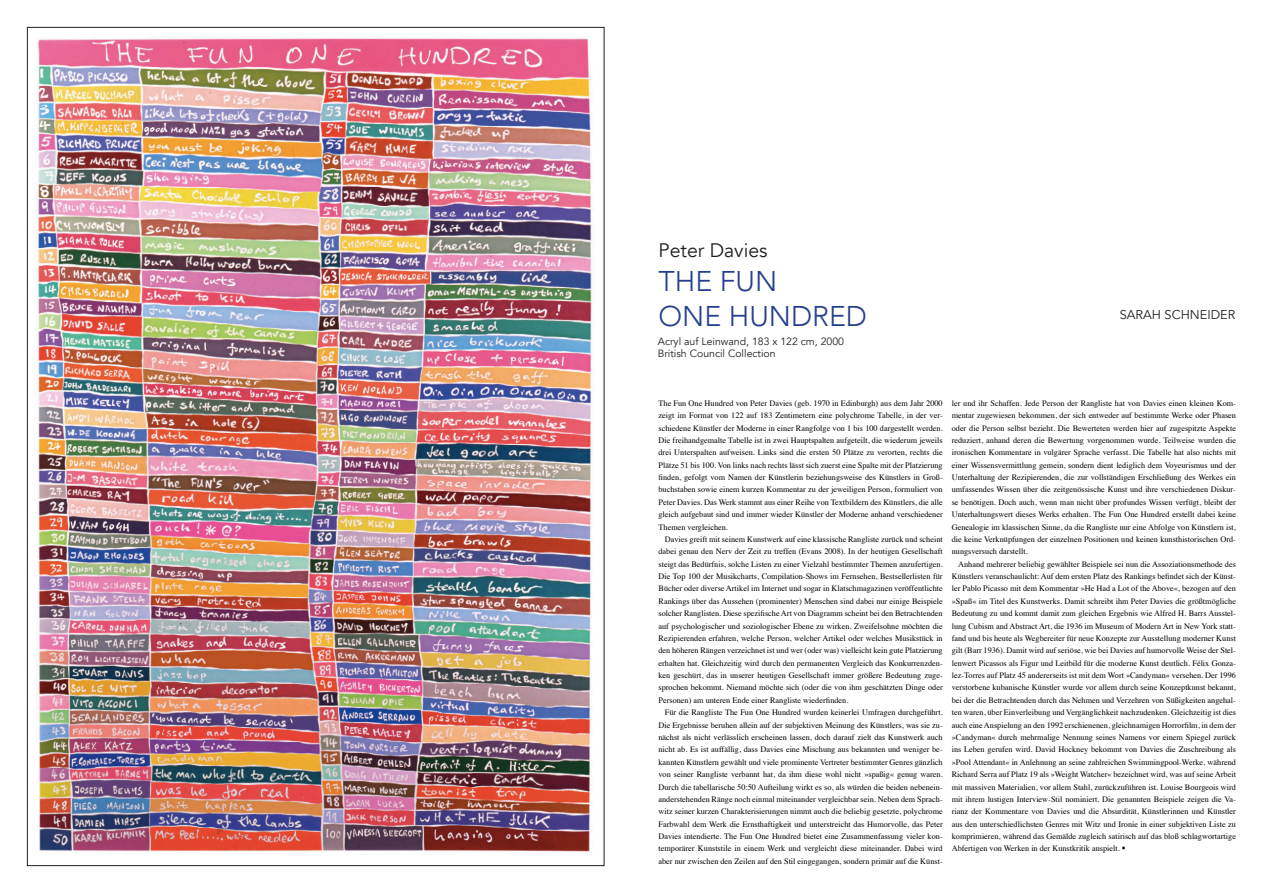
<style>
.page{position:relative;width:1263px;height:893px;background:#fff}
.page>*{position:absolute;margin:0;border:0;box-sizing:border-box;transform-origin:0 0}
.Überschrift{font:300 28.5px "Avenir";color:#253f8e}
.Künstlername{font:19.5px "Avenir";color:#231f20}
.Autorenzeile{font:12.75px "Avenir";color:#231f20}
.Untertitel{font:10.5px "Avenir";color:#231f20}
.Text{font:8.25px/12.4px "Times";color:#000;text-align:justify}
</style>
<div class="page">
<img style="left:36px;top:38px;width:556px;height:814px">
<p class="Künstlername" style="left:658px;top:239px;width:111px">Peter Davies</p>
<p class="Überschrift" style="left:658px;top:265px;width:120px">THE FUN</p>
<p class="Überschrift" style="left:658px;top:299px;width:210px">ONE HUNDRED</p>
<p class="Autorenzeile" style="left:1120px;top:307px;width:117px">SARAH SCHNEIDER</p>
<p class="Untertitel" style="left:658px;top:335px;width:188px">Acryl auf Leinwand, 183 x 122 cm, 2000</p>
<p class="Untertitel" style="left:658px;top:347px;width:119px">British Council Collection</p>
<p class="Text" style="left:658px;top:396px;width:286px">The Fun One Hundred von Peter Davies (geb. 1970 in Edinburgh) aus dem Jahr 2000 zeigt im Format von 122 auf 183 Zentimetern eine polychrome Tabelle, in der ver&shy;schiedene Künstler der Moderne in einer Rangfolge von 1 bis 100 dargestellt werden.<br>Die freihandgemalte Tabelle ist in zwei Hauptspalten aufgeteilt, die wiederum jeweils drei Unterspalten aufweisen. Links sind die ersten 50 Plätze zu verorten, rechts die Plätze 51 bis 100. Von links nach rechts lässt sich zuerst eine Spalte mit der Platzierung finden, gefolgt vom Namen der Künstlerin beziehungsweise des Künstlers in Groß&shy;buchstaben sowie einem kurzen Kommentar zu der jeweiligen Person, formuliert von Peter Davies. Das Werk stammt aus einer Reihe von Textbildern des Künstlers, die alle gleich aufgebaut sind und immer wieder Künstler der Moderne anhand verschiedener Themen vergleichen.</p>
<p class="Text" style="left:658px;top:532px;width:286px;text-indent:6px">Davies greift mit seinem Kunstwerk auf eine klassische Rangliste zurück und scheint dabei genau den Nerv der Zeit zu treffen (Evans 2008). In der heutigen Gesellschaft steigt das Bedürfnis, solche Listen zu einer Vielzahl bestimmter Themen anzufertigen.<br>Die Top 100 der Musikcharts, Compilation-Shows im Fernsehen, Bestsellerlisten für Bücher oder diverse Artikel im Internet und sogar in Klatschmagazinen veröffentlichte Rankings über das Aussehen (prominenter) Menschen sind dabei nur einige Beispiele solcher Ranglisten. Diese spezifische Art von Diagramm scheint bei den Betrachtenden auf psychologischer und soziologischer Ebene zu wirken. Zweifelsohne möchten die Rezipierenden erfahren, welche Person, welcher Artikel oder welches Musikstück in den höheren Rängen verzeichnet ist und wer (oder was) vielleicht kein gute Platzierung erhalten hat. Gleichzeitig wird durch den permanenten Vergleich das Konkurrenzden&shy;ken geschürt, das in unserer heutigen Gesellschaft immer größere Bedeutung zuge&shy;sprochen bekommt. Niemand möchte sich (oder die von ihm geschätzten Dinge oder Personen) am unteren Ende einer Rangliste wiederfinden.</p>
<p class="Text" style="left:658px;top:706px;width:286px;text-indent:6px">Für die Rangliste The Fun One Hundred wurden keinerlei Umfragen durchgeführt.<br>Die Ergebnisse beruhen allein auf der subjektiven Meinung des Künstlers, was sie zu&shy;nächst als nicht verlässlich erscheinen lassen, doch darauf zielt das Kunstwerk auch nicht ab. Es ist auffällig, dass Davies eine Mischung aus bekannten und weniger be&shy;kannten Künstlern gewählt und viele prominente Vertreter bestimmter Genres gänzlich von seiner Rangliste verbannt hat, da ihm diese wohl nicht »spaßig« genug waren.<br>Durch die tabellarische 50:50 Aufteilung wirkt es so, als würden die beiden nebenein&shy;anderstehenden Ränge noch einmal miteinander vergleichbar sein. Neben dem Sprach&shy;witz seiner kurzen Charakterisierungen nimmt auch die beliebig gesetzte, polychrome Farbwahl dem Werk die Ernsthaftigkeit und unterstreicht das Humorvolle, das Peter Davies intendierte. The Fun One Hundred bietet eine Zusammenfassung vieler kon&shy;temporärer Kunststile in einem Werk und vergleicht diese miteinander. Dabei wird aber nur zwischen den Zeilen auf den Stil eingegangen, sondern primär auf die Künst-</p>
<p class="Text" style="left:952px;top:396px;width:286px">ler und ihr Schaffen. Jede Person der Rangliste hat von Davies einen kleinen Kom&shy;mentar zugewiesen bekommen, der sich entweder auf bestimmte Werke oder Phasen oder die Person selbst bezieht. Die Bewerteten werden hier auf zugespitzte Aspekte reduziert, anhand deren die Bewertung vorgenommen wurde. Teilweise wurden die ironischen Kommentare in vulgärer Sprache verfasst. Die Tabelle hat also nichts mit einer Wissensvermittlung gemein, sondern dient lediglich dem Voyeurismus und der Unterhaltung der Rezipierenden, die zur vollständigen Erschließung des Werkes ein umfassendes Wissen über die zeitgenössische Kunst und ihre verschiedenen Diskur&shy;se benötigen. Doch auch, wenn man nicht über profundes Wissen verfügt, bleibt der Unterhaltungswert dieses Werks erhalten. The Fun One Hundred erstellt dabei keine Genealogie im klassischen Sinne, da die Rangliste nur eine Abfolge von Künstlern ist, die keine Verknüpfungen der einzelnen Positionen und keinen kunsthistorischen Ord&shy;nungsversuch darstellt.</p>
<p class="Text" style="left:952px;top:557px;width:286px;text-indent:6px">Anhand mehrerer beliebig gewählter Beispiele sei nun die Assoziationsmethode des Künstlers veranschaulicht: Auf dem ersten Platz des Rankings befindet sich der Künst&shy;ler Pablo Picasso mit dem Kommentar »He Had a Lot of the Above«, bezogen auf den »Spaß« im Titel des Kunstwerks. Damit schreibt ihm Peter Davies die größtmögliche Bedeutung zu und kommt damit zum gleichen Ergebnis wie Alfred H. Barrs Ausstel&shy;lung Cubism and Abstract Art, die 1936 im Museum of Modern Art in New York statt&shy;fand und bis heute als Wegbereiter für neue Konzepte zur Ausstellung moderner Kunst gilt (Barr 1936). Damit wird auf seriöse, wie bei Davies auf humorvolle Weise der Stel&shy;lenwert Picassos als Figur und Leitbild für die moderne Kunst deutlich. Félix Gonza&shy;lez-Torres auf Platz 45 andererseits ist mit dem Wort »Candyman« versehen. Der 1996 verstorbene kubanische Künstler wurde vor allem durch seine Konzeptkunst bekannt, bei der die Betrachtenden durch das Nehmen und Verzehren von Süßigkeiten angehal&shy;ten waren, über Einverleibung und Vergänglichkeit nachzudenken. Gleichzeitig ist dies auch eine Anspielung an den 1992 erschienenen, gleichnamigen Horrorfilm, in dem der »Candyman« durch mehrmalige Nennung seines Namens vor einem Spiegel zurück ins Leben gerufen wird. David Hockney bekommt von Davies die Zuschreibung als »Pool Attendant« in Anlehnung an seine zahlreichen Swimmingpool-Werke, während Richard Serra auf Platz 19 als »Weight Watcher« bezeichnet wird, was auf seine Arbeit mit massiven Materialien, vor allem Stahl, zurückzuführen ist. Louise Bourgeois wird mit ihrem lustigen Interview-Stil nominiert. Die genannten Beispiele zeigen die Va&shy;rianz der Kommentare von Davies und die Absurdität, Künstlerinnen und Künstler aus den unterschiedlichsten Genres mit Witz und Ironie in einer subjektiven Liste zu komprimieren, während das Gemälde zugleich satirisch auf das bloß schlagwortartige Abfertigen von Werken in der Kunstkritik anspielt. ▪</p>
</div>
